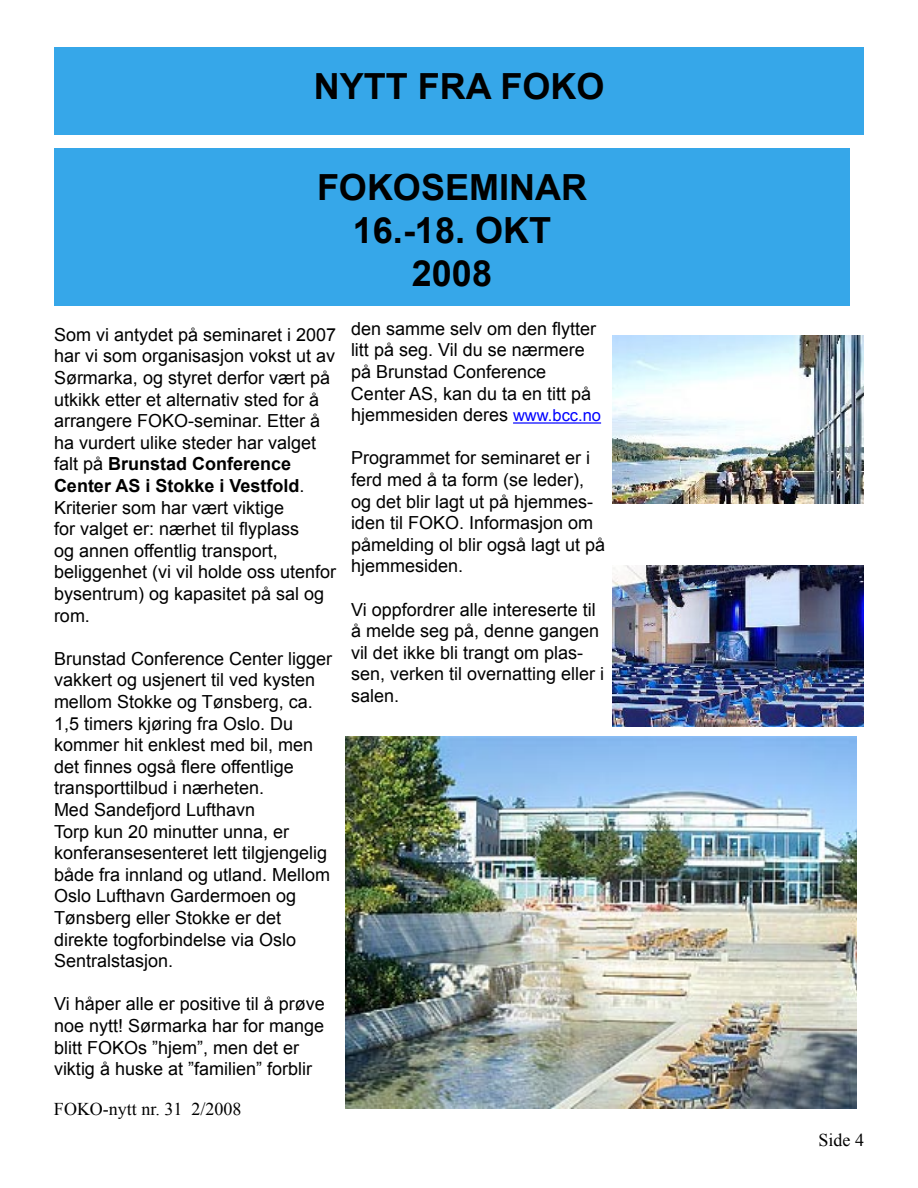
<style>
.page{position:relative;width:918px;height:1188px;background:#fff}
.page>*{position:absolute;margin:0;border:0;box-sizing:border-box;transform-origin:0 0}
.t1{font:700 36px/43.2px "Arial";color:#000;text-align:center}
.t2{font:18px/21.6px "Arial";color:#000}
.t3{font:18px "Times New Roman";color:#000}
.s1{font-weight:700}
.s2{font-size:16.5px;color:#00f}
</style>
<div class="page">
<div style="left:54px;top:47px;width:810px;height:88px;background:#36a7e9"></div>
<hr style="left:513px;top:422px;width:88px;height:2px;background:#00f">
<div style="left:54px;top:148px;width:796px;height:158px;background:#36a7e9"></div>
<img style="left:346px;top:737px;width:510px;height:372px">
<img style="left:612px;top:566px;width:252px;height:161px">
<img style="left:612px;top:335px;width:252px;height:169px">
<h1 class="t1" style="left:314px;top:66px;width:292px">NYTT FRA FOKO</h1>
<h1 class="t1" style="left:317px;top:167px;width:272px">FOKOSEMINAR<br>16.-18. OKT<br>2008</h1>
<p class="t2" style="left:54px;top:324px;width:284px">Som vi antydet på seminaret i 2007 har vi som organisasjon vokst ut av<br>Sørmarka, og styret derfor vært på utkikk etter et alternativ sted for å arrangere FOKO-seminar. Etter å ha vurdert ulike steder har valget falt på <span class="s1">Brunstad Conference<br>Center AS i Stokke i Vestfold</span>.<br>Kriterier som har vært viktige<br>for valget er: nærhet til flyplass<br>og annen offentlig transport, beliggenhet (vi vil holde oss utenfor bysentrum) og kapasitet på sal og rom.</p>
<p class="t2" style="left:54px;top:648px;width:280px">Brunstad Conference Center ligger vakkert og usjenert til ved kysten mellom Stokke og Tønsberg, ca.<br>1,5 timers kjøring fra Oslo. Du kommer hit enklest med bil, men det finnes også flere offentlige transporttilbud i nærheten.<br>Med Sandefjord Lufthavn<br>Torp kun 20 minutter unna, er konferansesenteret lett tilgjengelig både fra innland og utland. Mellom<br>Oslo Lufthavn Gardermoen og<br>Tønsberg eller Stokke er det direkte togforbindelse via Oslo<br>Sentralstasjon.</p>
<p class="t2" style="left:54px;top:993px;width:272px">Vi håper alle er positive til å prøve noe nytt! Sørmarka har for mange blitt FOKOs ”hjem”, men det er viktig å huske at ”familien” forblir</p>
<p class="t3" style="left:54px;top:1097px;width:189px">FOKO-nytt nr. 31 2/2008</p>
<p class="t2" style="left:351px;top:318px;width:252px">den samme selv om den flytter litt på seg. Vil du se nærmere på Brunstad Conference<br>Center AS, kan du ta en titt på hjemmesiden deres <span class="s2">www.bcc.no</span></p>
<p class="t2" style="left:351px;top:448px;width:256px">Programmet for seminaret er i ferd med å ta form (se leder), og det blir lagt ut på hjemmes&shy;iden til FOKO. Informasjon om påmelding ol blir også lagt ut på hjemmesiden.</p>
<p class="t2" style="left:351px;top:599px;width:255px">Vi oppfordrer alle intereserte til å melde seg på, denne gangen vil det ikke bli trangt om plas&shy;sen, verken til overnatting eller i salen.</p>
<p class="t3" style="left:818px;top:1128px;width:47px">Side 4</p>
</div>
